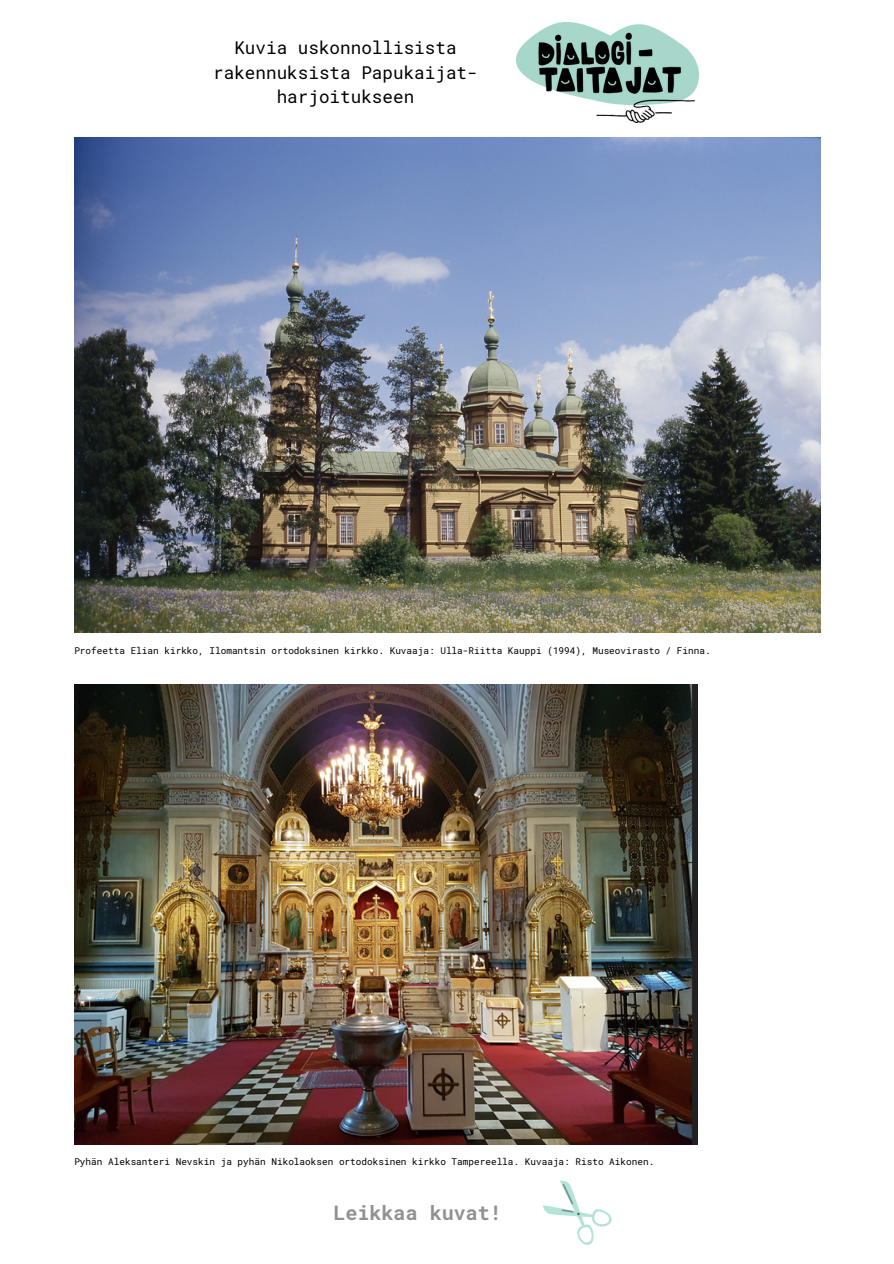
<style>
.page{position:relative;width:894px;height:1264px;background:#fff}
.page>*{position:absolute;margin:0;border:0;box-sizing:border-box;transform-origin:0 0}
.t1{font:700 19.95px "Roboto Mono";color:#919191}
.t2{font:17.55px/24.6px "Roboto Mono";color:#000;text-align:center}
.t3{font:9.45px "Roboto Mono";color:#000}
</style>
<div class="page">
<svg style="left:543px;top:1180px;width:69px;height:65px"></svg>
<img style="left:516px;top:22px;width:181px;height:100px">
<img style="left:74px;top:137px;width:746px;height:495px">
<img style="left:74px;top:684px;width:623px;height:460px">
<p class="t2" style="left:213px;top:35px;width:266px">Kuvia uskonnollisista rakennuksista Papukaijat&shy;harjoitukseen</p>
<p class="t3" style="left:74px;top:644px;width:637px">Profeetta Elian kirkko, Ilomantsin ortodoksinen kirkko. Kuvaaja: Ulla-Riitta Kauppi (1994), Museovirasto / Finna.</p>
<p class="t3" style="left:74px;top:1154px;width:581px">Pyhän Aleksanteri Nevskin ja pyhän Nikolaoksen ortodoksinen kirkko Tampereella. Kuvaaja: Risto Aikonen.</p>
<p class="t1" style="left:333px;top:1199px;width:170px">Leikkaa kuvat!</p>
</div>
